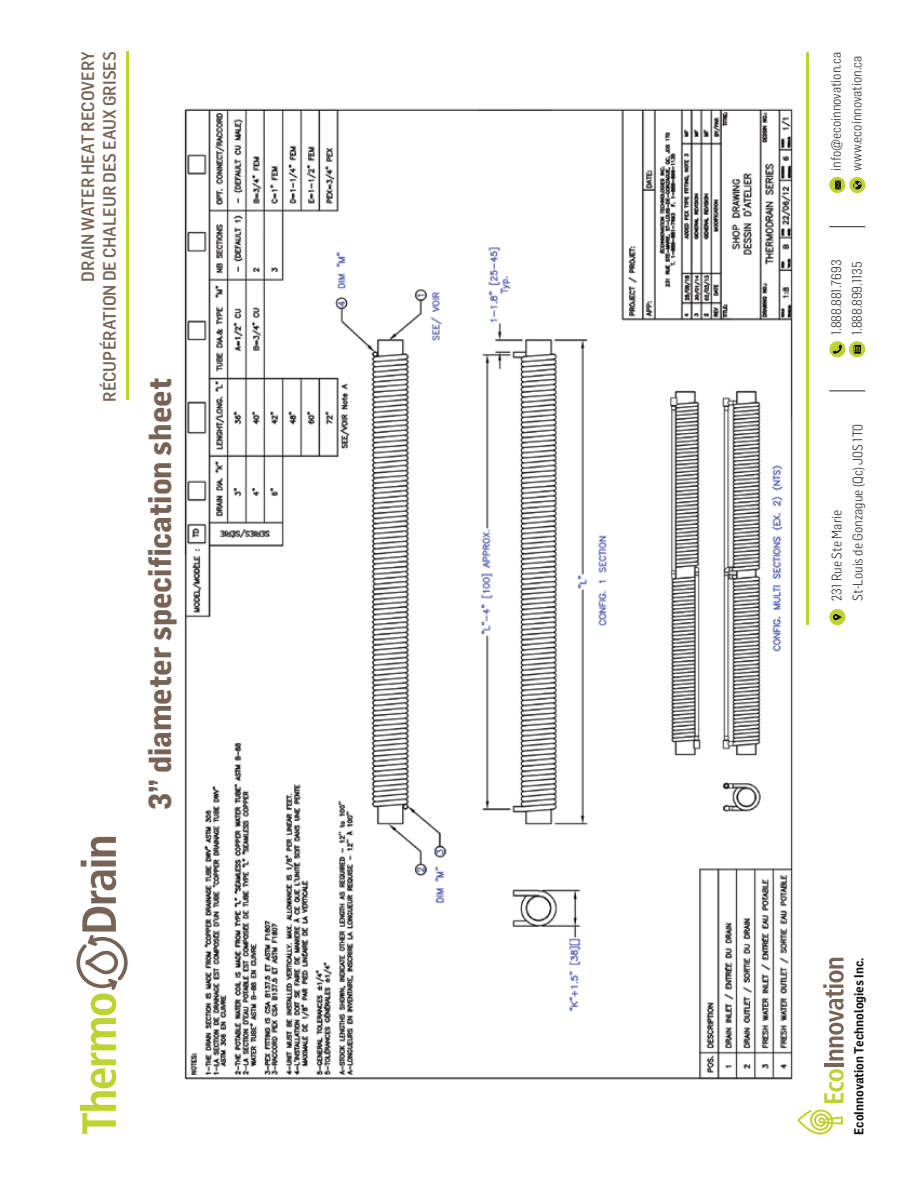
<style>
.page{position:relative;width:918px;height:1188px;background:#fff}
.page>*{position:absolute;margin:0;border:0;box-sizing:border-box;transform-origin:0 0}
.t1{font:700 31.2px "Flama Semicondensed";color:#766355}
.t2{font:500 17.55px "Flama Semicondensed";color:#766355}
.t3{font:300 13.5px/21px "Flama Semicondensed";color:#221f1f}
.t4{font:600 12.9px "Flama Semicondensed";color:#0f0f12}
</style>
<div class="page">
<svg style="left:797px;top:1110px;width:46px;height:25px"></svg>
<svg style="left:824px;top:1069px;width:20px;height:34px"></svg>
<hr style="left:824px;top:1063px;width:19px;height:4px;background:#766355">
<svg style="left:823px;top:958px;width:21px;height:103px"></svg>
<svg style="left:829px;top:177px;width:16px;height:16px"></svg>
<div style="left:829px;top:341px;width:16px;height:16px;background:#bdd331;border-radius:50%"></div>
<svg style="left:849px;top:341px;width:16px;height:16px"></svg>
<svg style="left:849px;top:177px;width:17px;height:16px"></svg>
<svg style="left:833px;top:345px;width:9px;height:9px"></svg>
<svg style="left:835px;top:181px;width:6px;height:8px"></svg>
<svg style="left:853px;top:181px;width:9px;height:8px"></svg>
<svg style="left:853px;top:345px;width:8px;height:9px"></svg>
<div style="left:829px;top:609px;width:16px;height:16px;background:#bdd331;border-radius:50%"></div>
<svg style="left:833px;top:614px;width:9px;height:6px"></svg>
<hr style="left:829px;top:391px;width:36px;height:1px;background:#221f1f">
<hr style="left:829px;top:226px;width:36px;height:1px;background:#221f1f">
<hr style="left:806px;top:52px;width:3px;height:573px;background:#bdd331">
<svg style="left:76px;top:837px;width:52px;height:297px"></svg>
<hr style="left:126px;top:51px;width:2px;height:349px;background:#bdd331">
<img style="left:184px;top:108px;width:609px;height:972px">
<p class="t2" style="left:77px;top:282px;width:232px;rotate:-90deg">DRAIN WATER HEAT RECOVERY</p>
<p class="t2" style="left:98px;top:402px;width:352px;rotate:-90deg">RÉCUPÉRATION DE CHALEUR DES EAUX GRISES</p>
<h1 class="t1" style="left:140px;top:810px;width:434px;rotate:-90deg">3” diameter specification sheet</h1>
<p class="t3" style="left:825px;top:171px;width:120px;rotate:-90deg">info@ecoinnovation.ca</p>
<p class="t3" style="left:846px;top:171px;width:117px;rotate:-90deg">www.ecoinnovation.ca</p>
<p class="t3" style="left:825px;top:335px;width:77px;rotate:-90deg">1.888.881.7693<br>1.888.899.1135</p>
<p class="t3" style="left:826px;top:601px;width:178px;rotate:-90deg">231 Rue Ste Marie<br>St-Louis de Gonzague (Qc) J0S 1T0</p>
<p class="t4" style="left:850px;top:1135px;width:178px;rotate:-90deg">EcoInnovation Technologies Inc.</p>
</div>
